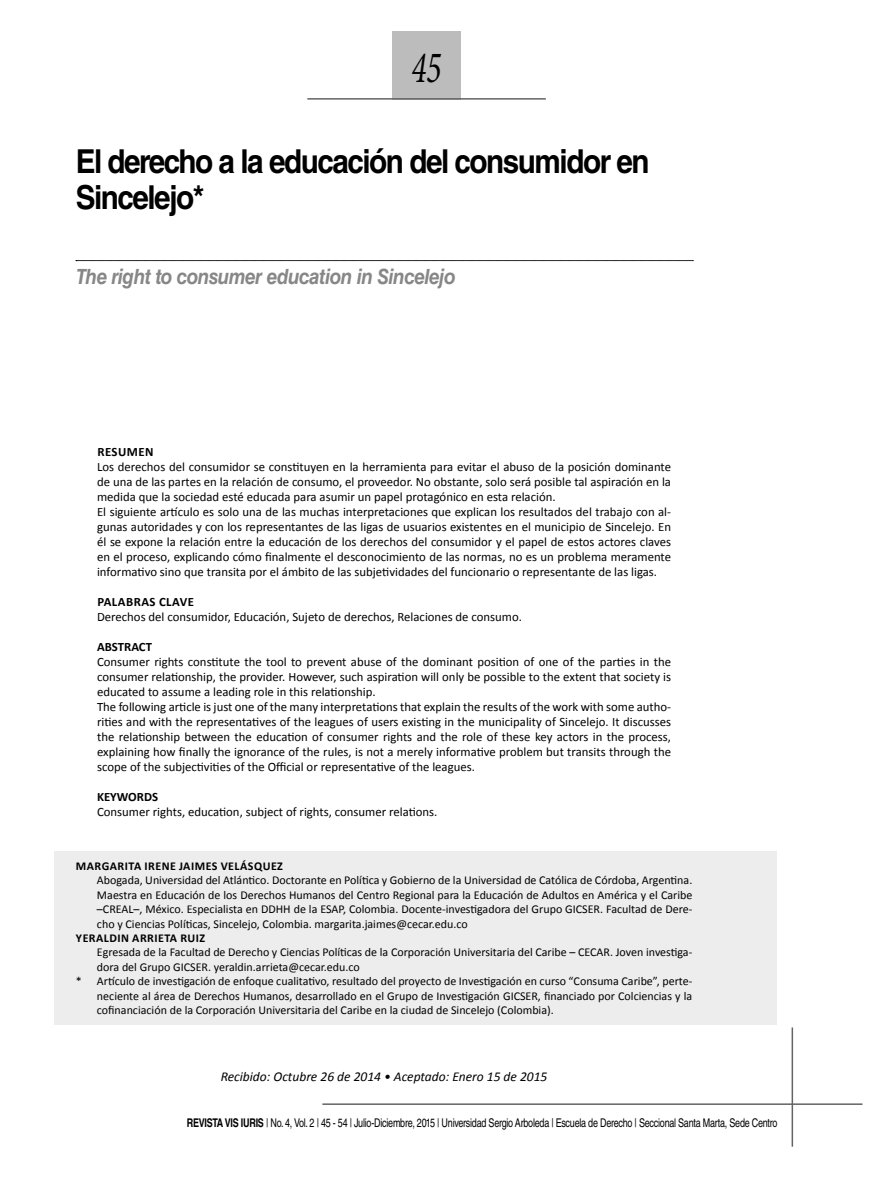
<style>
.page{position:relative;width:883px;height:1189px;background:#fff}
.page>*{position:absolute;margin:0;border:0;box-sizing:border-box;transform-origin:0 0}
.t1{font:italic 45px "Minion Pro";color:#000;scale:.7 1}
.t2{font:700 33px/36px "Helvetica LT Std";letter-spacing:-.05em;color:#000;scale:.9 1}
.t3{font:italic 700 21px "Helvetica LT Std";letter-spacing:-.025em;color:#878787;scale:.9 1}
.t4{font:italic 13.5px "Calibri";color:#000}
.t5{font:12.75px/15px "Calibri";color:#000}
.t6{font:700 12.75px "Calibri";letter-spacing:.04em;color:#000}
.t7{font:700 12.75px "Calibri";letter-spacing:.005em;color:#000}
.t8{font:12px/14.4px "Calibri";color:#000;text-align:justify}
.t9{font:12px "Helvetica LT Std";letter-spacing:-.025em;color:#000;scale:.75 1}
.t10{font:700 12px "Calibri";letter-spacing:.04em;color:#000}
.s1{font-weight:700}
</style>
<div class="page">
<hr style="left:791px;top:1027px;width:2px;height:120px;background:#646363">
<hr style="left:322px;top:1103px;width:540px;height:2px;background:#646363">
<div style="left:392px;top:31px;width:69px;height:69px;background:#bcbcbc"></div>
<hr style="left:307px;top:98px;width:239px;height:2px;background:#646363">
<svg style="left:76px;top:260px;width:617px;height:1px"></svg>
<div style="left:54px;top:851px;width:723px;height:174px;background:#ededed"></div>
<h1 class="t1" style="left:411px;top:36px;width:44px">45</h1>
<h2 class="t2" style="left:76px;top:142px;width:639px">El derecho a la educación del consumidor en<br>Sincelejo*</h2>
<h3 class="t3" style="left:76px;top:264px;width:423px">The right to consumer education in Sincelejo</h3>
<p class="t6" style="left:97px;top:444px;width:58px">RESUMEN</p>
<p class="t5" style="left:97px;top:459px;width:575px">Los derechos del consumidor se constituyen en la herramienta para evitar el abuso de la posición dominante de una de las partes en la relación de consumo, el proveedor. No obstante, solo será posible tal aspiración en la medida que la sociedad esté educada para asumir un papel protagónico en esta relación.<br>El siguiente artículo es solo una de las muchas interpretaciones que explican los resultados del trabajo con al&shy;gunas autoridades y con los representantes de las ligas de usuarios existentes en el municipio de Sincelejo. En él se expone la relación entre la educación de los derechos del consumidor y el papel de estos actores claves en el proceso, explicando cómo finalmente el desconocimiento de las normas, no es un problema meramente informativo sino que transita por el ámbito de las subjetividades del funcionario o representante de las ligas.</p>
<p class="t6" style="left:97px;top:594px;width:98px">PALABRAS CLAVE</p>
<p class="t5" style="left:97px;top:609px;width:426px">Derechos del consumidor, Educación, Sujeto de derechos, Relaciones de consumo.</p>
<p class="t7" style="left:97px;top:639px;width:56px">ABSTRACT</p>
<p class="t5" style="left:97px;top:654px;width:575px">Consumer rights constitute the tool to prevent abuse of the dominant position of one of the parties in the consumer relationship, the provider. However, such aspiration will only be possible to the extent that society is educated to assume a leading role in this relationship.<br>The following article is just one of the many interpretations that explain the results of the work with some autho&shy;rities and with the representatives of the leagues of users existing in the municipality of Sincelejo. It discusses the relationship between the education of consumer rights and the role of these key actors in the process, explaining how finally the ignorance of the rules, is not a merely informative problem but transits through the scope of the subjectivities of the Official or representative of the leagues.</p>
<p class="t7" style="left:97px;top:789px;width:63px">KEYWORDS</p>
<p class="t5" style="left:97px;top:804px;width:342px">Consumer rights, education, subject of rights, consumer relations.</p>
<p class="t10" style="left:76px;top:858px;width:209px">MARGARITA IRENE JAIMES VELÁSQUEZ</p>
<p class="t8" style="left:97px;top:873px;width:597px">Abogada, Universidad del Atlántico. Doctorante en Política y Gobierno de la Universidad de Católica de Córdoba, Argentina.<br>Maestra en Educación de los Derechos Humanos del Centro Regional para la Educación de Adultos en América y el Caribe –CREAL–, México. Especialista en DDHH de la ESAP, Colombia. Docente-investigadora del Grupo GICSER. Facultad de Dere&shy;cho y Ciencias Políticas, Sincelejo, Colombia. margarita.jaimes@cecar.edu.co</p>
<p class="t10" style="left:76px;top:930px;width:131px">YERALDIN ARRIETA RUIZ</p>
<p class="t8" style="left:97px;top:945px;width:597px">Egresada de la Facultad de Derecho y Ciencias Políticas de la Corporación Universitaria del Caribe – CECAR. Joven investiga-</p>
<p class="t8" style="left:97px;top:960px;width:264px">dora del Grupo GICSER. yeraldin.arrieta@cecar.edu.co</p>
<p class="t8" style="left:76px;top:974px;width:618px">* Artículo de investigación de enfoque cualitativo, resultado del proyecto de Investigación en curso “Consuma Caribe”, perte-</p>
<p class="t8" style="left:97px;top:988px;width:597px">neciente al área de Derechos Humanos, desarrollado en el Grupo de Investigación GICSER, financiado por Colciencias y la</p>
<p class="t8" style="left:97px;top:1003px;width:458px">cofinanciación de la Corporación Universitaria del Caribe en la ciudad de Sincelejo (Colombia).</p>
<p class="t4" style="left:221px;top:1067px;width:328px">Recibido: Octubre 26 de 2014 • Aceptado: Enero 15 de 2015</p>
<p class="t9" style="left:187px;top:1116px;width:789px"><span class="s1">REVISTA VIS IURIS</span> | No. 4, Vol. 2 | 45 - 54 | Julio-Diciembre, 2015 | Universidad Sergio Arboleda | Escuela de Derecho | Seccional Santa Marta, Sede Centro</p>
</div>
